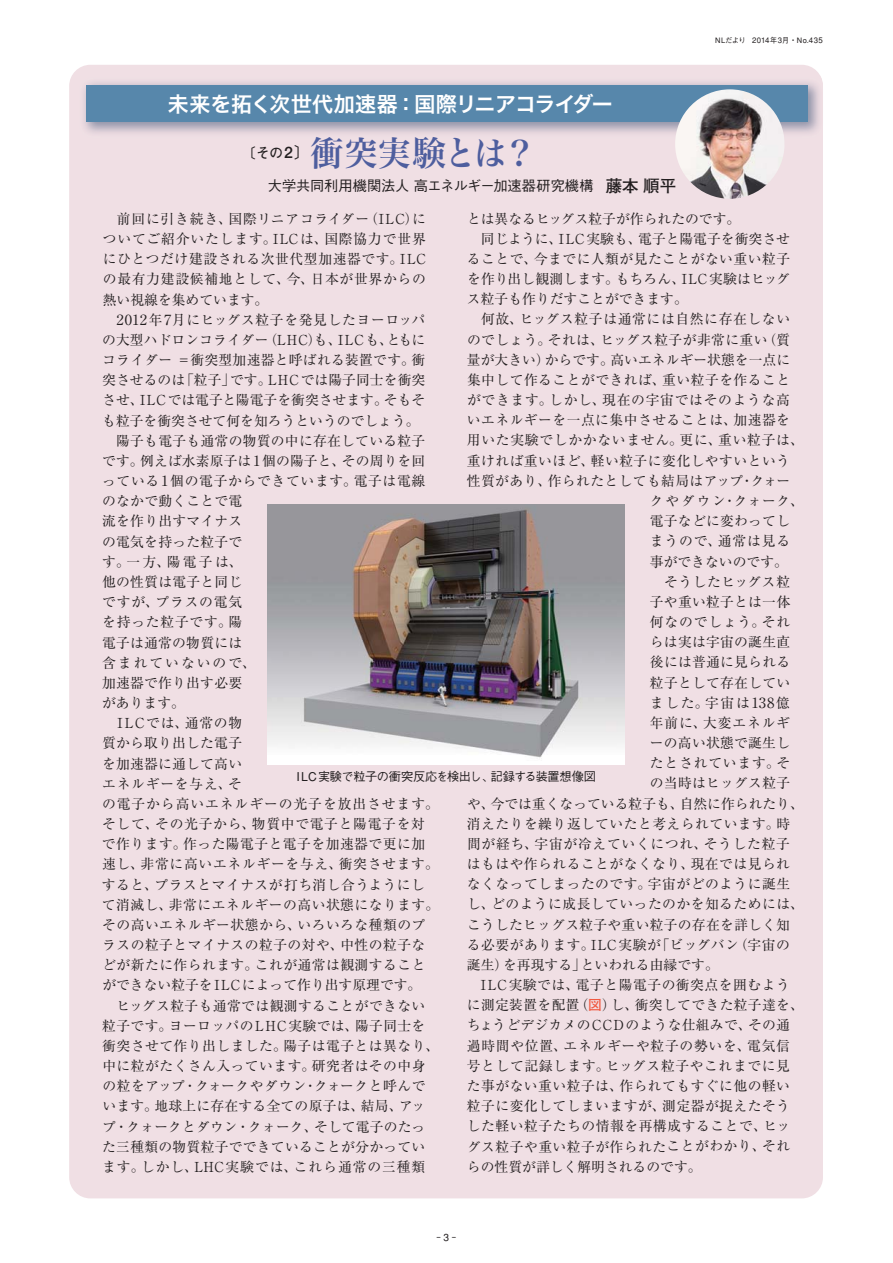
<style>
.page{position:relative;width:893px;height:1263px;background:#fff}
.page>*{position:absolute;margin:0;border:0;box-sizing:border-box;transform-origin:0 0}
.t1{font:34.5px "Hira Min Pro W6 90 msp RKSJ H";letter-spacing:.025em;color:#4e5e9e;scale:.95 1}
.t2{font:21px "Hira Kaku Pro W6 90 msp RKSJ H";letter-spacing:-.025em;color:#fff}
.t3{font:14.25px "Gothic BBB Medium 90 msp RKSJ H";letter-spacing:-.005em;color:#221e1f}
.t4{font:13.8px/20.1px "Ryumin regular 90 msp RKSJ H";letter-spacing:.035em;color:#231f20;text-align:justify}
.t5{font:13.8px "Ryumin regular 90 msp RKSJ H";color:#231f20}
.t6{font:13.8px "Ryumin regular 90 msp RKSJ H";letter-spacing:.06em;color:#231f20}
.t7{font:13.8px "Ryumin regular 90 msp RKSJ H";letter-spacing:.015em;color:#231f20}
.t8{font:13.8px "Ryumin regular 90 msp RKSJ H";letter-spacing:.13em;color:#231f20}
.t9{font:13.5px "Futo Go B101 Bold 90 msp RKSJ H";color:#221e1f}
.t10{font:12.15px "Gothic BBB Medium 90 msp RKSJ H";letter-spacing:-.025em;color:#221e1f}
.t11{font:9.75px "Gothic BBB Medium 90 msp RKSJ H";color:#221e1f}
.t12{font:7.5px "Gothic BBB Medium 90 msp RKSJ H";color:#221e1f}
.s1{font-size:15.9px}
.s2{font-size:15px}
.s3{font-family:"Futo Go B101 Bold 90 msp RKSJ H";font-size:16.5px}
.s4{font-size:7.8px}
.s5{font-size:14.7px}
.s6{font-family:"Futo Go B101 Bold 90 msp RKSJ H";color:#f15a41}
.s7{font-size:10.2px}
</style>
<div class="page">
<div style="left:69px;top:65px;width:754px;height:1133px;background:#f0dfe4;border-radius:21px"></div>
<img style="left:84px;top:81px;width:739px;height:56px">
<div style="left:87px;top:85px;width:721px;height:37px;background:#5787ab"></div>
<img style="left:675px;top:89px;width:109px;height:110px;border-radius:50%">
<img style="left:268px;top:504px;width:356px;height:261px">
<h2 class="t2" style="left:168px;top:96px;width:446px">未来を拓く次世代加速器：国際リニアコライダー</h2>
<p class="t9" style="left:243px;top:148px;width:67px">〔その<span class="s1">2</span><span class="s2">〕</span></p>
<h1 class="t1" style="left:311px;top:140px;width:239px">衝突実験とは？</h1>
<p class="t3" style="left:268px;top:181px;width:410px">大学共同利用機関法人 高エネルギー加速器研究機構 <span class="s3">藤本 順平</span></p>
<p class="t12" style="left:715px;top:37px;width:109px">NLだより　<span class="s4">2014</span>年 <span class="s4">3</span>月・No.<span class="s4">435</span></p>
<p class="t5" style="left:467px;top:213px;width:275px">とは異なるヒッグス粒子が作られたのです。</p>
<p class="t5" style="left:467px;top:233px;width:324px">　同じように、ILC実験も、電子と陽電子を衝突させ</p>
<p class="t4" style="left:467px;top:251px;width:325px">ることで、今までに人類が見たことがない重い粒子</p>
<p class="t7" style="left:467px;top:274px;width:325px">を作り出し観測します。もちろん、ILC実験はヒッグ</p>
<p class="t5" style="left:467px;top:294px;width:222px">ス粒子も作りだすことができます。</p>
<p class="t4" style="left:467px;top:311px;width:324px">　何故、ヒッグス粒子は通常には自然に存在しない</p>
<p class="t4" style="left:467px;top:331px;width:324px">のでしょう。それは、ヒッグス粒子が非常に重い（質</p>
<p class="t5" style="left:467px;top:354px;width:325px">量が大きい）からです。高いエネルギー状態を一点に</p>
<p class="t4" style="left:467px;top:372px;width:325px">集中して作ることができれば、重い粒子を作ること</p>
<p class="t4" style="left:467px;top:392px;width:324px">ができます。しかし、現在の宇宙ではそのような高</p>
<p class="t4" style="left:467px;top:412px;width:325px">いエネルギーを一点に集中させることは、加速器を</p>
<p class="t4" style="left:467px;top:432px;width:338px">用いた実験でしかかないません。更に、重い粒子は、</p>
<p class="t4" style="left:467px;top:452px;width:325px">重ければ重いほど、軽い粒子に変化しやすいという</p>
<p class="t4" style="left:467px;top:472px;width:325px">性質があり、作られたとしても結局はアップ・クォー</p>
<p class="t8" style="left:650px;top:496px;width:156px">クやダウン・クォーク、</p>
<p class="t4" style="left:650px;top:513px;width:142px">電子などに変わってし</p>
<p class="t6" style="left:650px;top:536px;width:142px">まうので、通常は見る</p>
<p class="t5" style="left:650px;top:556px;width:140px">事ができないのです。</p>
<p class="t4" style="left:650px;top:573px;width:141px">　そうしたヒッグス粒</p>
<p class="t4" style="left:650px;top:594px;width:142px">子や重い粒子とは一体</p>
<p class="t6" style="left:650px;top:617px;width:142px">何なのでしょう。それ</p>
<p class="t4" style="left:650px;top:634px;width:142px">らは実は宇宙の誕生直</p>
<p class="t4" style="left:650px;top:654px;width:142px">後には普通に見られる</p>
<p class="t4" style="left:650px;top:674px;width:142px">粒子として存在してい</p>
<p class="t4" style="left:650px;top:694px;width:142px">ました。宇宙は<span class="s5">138</span>億</p>
<p class="t6" style="left:650px;top:717px;width:142px">年前に、大変エネルギ</p>
<p class="t4" style="left:650px;top:735px;width:142px">ーの高い状態で誕生し</p>
<p class="t6" style="left:650px;top:758px;width:142px">たとされています。そ</p>
<p class="t4" style="left:650px;top:775px;width:142px">の当時はヒッグス粒子</p>
<p class="t5" style="left:467px;top:798px;width:338px">や、今では重くなっている粒子も、自然に作られたり、</p>
<p class="t4" style="left:467px;top:815px;width:325px">消えたりを繰り返していたと考えられています。時</p>
<p class="t4" style="left:467px;top:836px;width:324px">間が経ち、宇宙が冷えていくにつれ、そうした粒子</p>
<p class="t4" style="left:467px;top:856px;width:325px">はもはや作られることがなくなり、現在では見られ</p>
<p class="t4" style="left:467px;top:876px;width:325px">なくなってしまったのです。宇宙がどのように誕生</p>
<p class="t4" style="left:467px;top:896px;width:338px">し、どのように成長していったのかを知るためには、</p>
<p class="t4" style="left:467px;top:916px;width:324px">こうしたヒッグス粒子や重い粒子の存在を詳しく知</p>
<p class="t4" style="left:467px;top:936px;width:325px">る必要があります。ILC実験が「ビッグバン（宇宙の</p>
<p class="t5" style="left:467px;top:960px;width:253px">誕生）を再現する」といわれる由縁です。</p>
<p class="t4" style="left:467px;top:977px;width:324px">　ILC実験では、電子と陽電子の衝突点を囲むよう</p>
<p class="t4" style="left:467px;top:997px;width:338px">に測定装置を配置（<span class="s6">図</span>）し、衝突してできた粒子達を、</p>
<p class="t4" style="left:467px;top:1017px;width:325px">ちょうどデジカメのCCDのような仕組みで、その通</p>
<p class="t4" style="left:467px;top:1037px;width:324px">過時間や位置、エネルギーや粒子の勢いを、電気信</p>
<p class="t4" style="left:467px;top:1057px;width:325px">号として記録します。ヒッグス粒子やこれまでに見</p>
<p class="t4" style="left:467px;top:1078px;width:325px">た事がない重い粒子は、作られてもすぐに他の軽い</p>
<p class="t4" style="left:467px;top:1098px;width:325px">粒子に変化してしまいますが、測定器が捉えたそう</p>
<p class="t4" style="left:467px;top:1118px;width:325px">した軽い粒子たちの情報を再構成することで、ヒッ</p>
<p class="t4" style="left:467px;top:1138px;width:325px">グス粒子や重い粒子が作られたことがわかり、それ</p>
<p class="t5" style="left:467px;top:1161px;width:236px">らの性質が詳しく解明されるのです。</p>
<p class="t4" style="left:103px;top:210px;width:325px">　前回に引き続き、国際リニアコライダー（ILC）についてご紹介いたします。ILCは、国際協力で世界にひとつだけ建設される次世代型加速器です。ILCの最有力建設候補地として、今、日本が世界からの熱い視線を集めています。　</p>
<p class="t4" style="left:102px;top:311px;width:339px;text-align:left;text-indent:14px"><span class="s5">2012</span>年<span class="s5">7</span>月にヒッグス粒子を発見したヨーロッパの大型ハドロンコライダー（LHC）も、ILCも、ともにコライダー =衝突型加速器と呼ばれる装置です。衝突させるのは「粒子」です。LHCでは陽子同士を衝突させ、ILCでは電子と陽電子を衝突させます。そもそも粒子を衝突させて何を知ろうというのでしょう。<br>　陽子も電子も通常の物質の中に存在している粒子です。例えば水素原子は<span class="s5">1</span>個の陽子と、その周りを回っている<span class="s5">1</span>個の電子からできています。電子は電線のなかで動くことで電<br>流を作り出すマイナス<br>の電気を持った粒子で<br>す。一方、陽電子は、<br>他の性質は電子と同じ<br>ですが、プラスの電気<br>を持った粒子です。陽<br>電子は通常の物質には<br>含まれていないので、<br>加速器で作り出す必要<br>があります。<br>　ILCでは、通常の物<br>質から取り出した電子<br>を加速器に通して高い<br>エネルギーを与え、そ<br>の電子から高いエネルギーの光子を放出させます。そして、その光子から、物質中で電子と陽電子を対で作ります。作った陽電子と電子を加速器で更に加速し、非常に高いエネルギーを与え、衝突させます。すると、プラスとマイナスが打ち消し合うようにして消滅し、非常にエネルギーの高い状態になります。その高いエネルギー状態から、いろいろな種類のプラスの粒子とマイナスの粒子の対や、中性の粒子などが新たに作られます。これが通常は観測することができない粒子をILCによって作り出す原理です。<br>　ヒッグス粒子も通常では観測することができない粒子です。ヨーロッパのLHC実験では、陽子同士を衝突させて作り出しました。陽子は電子とは異なり、中に粒がたくさん入っています。研究者はその中身の粒をアップ・クォークやダウン・クォークと呼んでいます。地球上に存在する全ての原子は、結局、アップ・クォークとダウン・クォーク、そして電子のたった三種類の物質粒子でできていることが分かっています。しかし、LHC実験では、これら通常の三種類</p>
<p class="t10" style="left:297px;top:772px;width:301px">ILC実験で粒子の衝突反応を検出し、記録する装置想像図</p>
<p class="t11" style="left:434px;top:1234px;width:27px">‐<span class="s7">3</span>‐</p>
</div>
